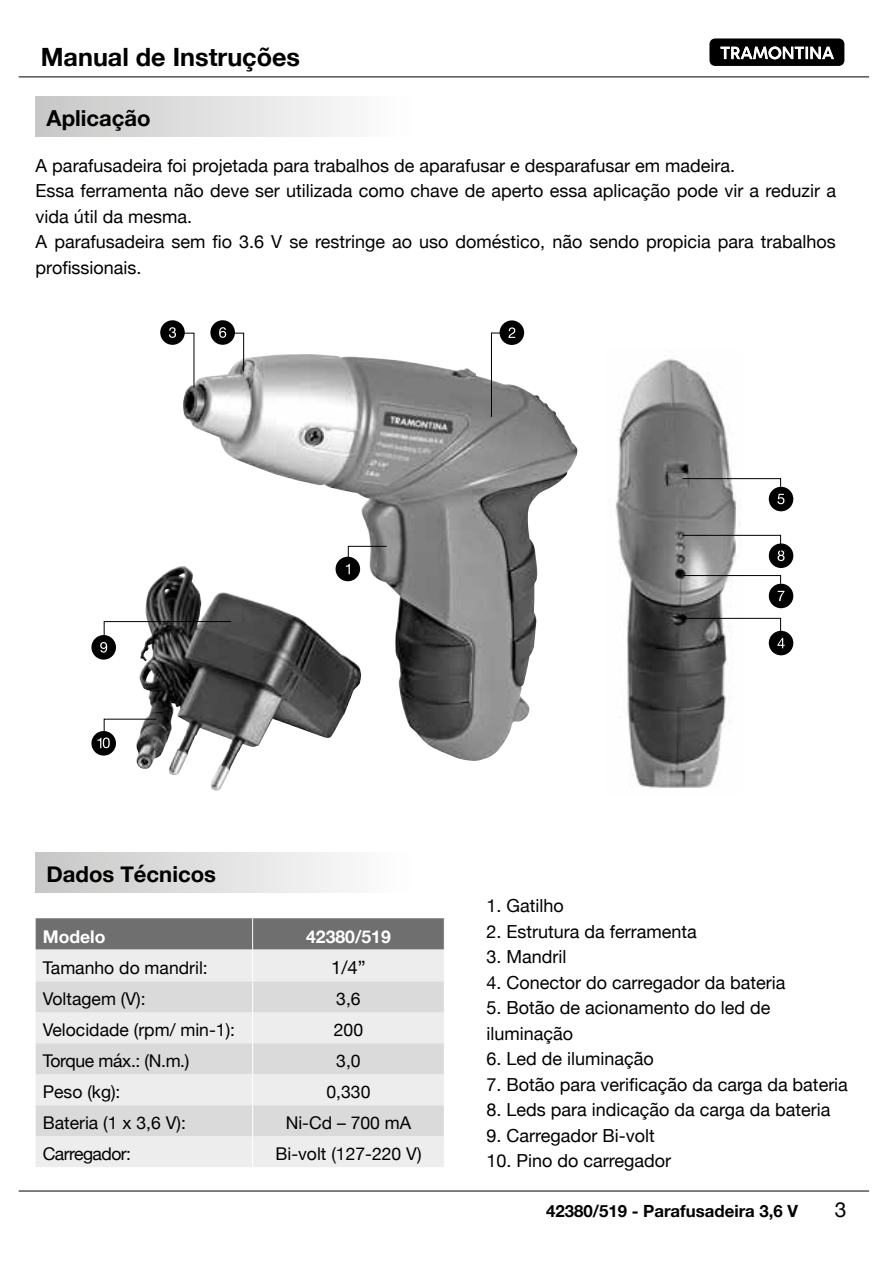
<style>
.page{position:relative;width:893px;height:1263px;background:#fff}
.page>*{position:absolute;margin:0;border:0;box-sizing:border-box;transform-origin:0 0}
.t1{font:700 25.2px "Helvetica Neue";color:#000}
.t2{font:700 21.9px "Helvetica Neue";color:#000}
.t3{font:21px "Helvetica Neue";color:#000}
.t4{font:18.3px "Helvetica Neue";color:#000}
.t5{font:18px/25.5px "Helvetica Neue";color:#000}
.t6{font:17.7px "Helvetica Neue";color:#000}
.t7{font:17.7px "Helvetica Neue";letter-spacing:-.02em;color:#000}
.t8{font:700 17.7px "Helvetica Neue";color:#fff}
.t9{font:17.7px "Helvetica Neue";letter-spacing:-.03em;color:#000}
.t10{font:700 16.8px "Helvetica Neue";color:#000}
</style>
<div class="page">
<img style="left:183px;top:354px;width:394px;height:407px">
<img style="left:609px;top:355px;width:131px;height:433px">
<hr style="left:19px;top:76px;width:850px;height:1px;background:#000">
<hr style="left:19px;top:1190px;width:850px;height:1px;background:#000">
<svg style="left:709px;top:38px;width:135px;height:28px"></svg>
<div style="left:36px;top:96px;width:381px;height:40px;background:linear-gradient(to right,#c7c7c7,#fff)"></div>
<div style="left:36px;top:852px;width:381px;height:40px;background:linear-gradient(to right,#c7c7c7,#fff)"></div>
<div style="left:36px;top:918px;width:408px;height:32px;background:#706f6f"></div>
<div style="left:36px;top:950px;width:408px;height:217px;background:#ededed"></div>
<svg style="left:36px;top:981px;width:408px;height:155px;fill:#dadada"></svg>
<hr style="left:252px;top:950px;width:1px;height:31px;background:#fff">
<hr style="left:252px;top:981px;width:1px;height:31px;background:#fff">
<hr style="left:252px;top:1012px;width:1px;height:31px;background:#fff">
<hr style="left:252px;top:1043px;width:1px;height:31px;background:#fff">
<hr style="left:252px;top:1074px;width:1px;height:31px;background:#fff">
<hr style="left:252px;top:1105px;width:1px;height:31px;background:#fff">
<hr style="left:252px;top:1136px;width:1px;height:31px;background:#fff">
<hr style="left:252px;top:918px;width:1px;height:32px;background:#fff">
<div style="left:336px;top:557px;width:24px;height:24px;background:#000;border-radius:50%"></div>
<div style="left:769px;top:487px;width:24px;height:24px;background:#000;border-radius:50%"></div>
<svg style="left:777px;top:494px;width:7px;height:10px"></svg>
<div style="left:160px;top:320px;width:25px;height:25px;background:#000;border-radius:50%"></div>
<div style="left:769px;top:584px;width:24px;height:24px;background:#000;border-radius:50%"></div>
<svg style="left:778px;top:591px;width:6px;height:10px"></svg>
<div style="left:500px;top:320px;width:24px;height:25px;background:#000;border-radius:50%"></div>
<div style="left:769px;top:631px;width:24px;height:24px;background:#000;border-radius:50%"></div>
<div style="left:769px;top:543px;width:24px;height:25px;background:#000;border-radius:50%"></div>
<div style="left:91px;top:635px;width:25px;height:25px;background:#000;border-radius:50%"></div>
<svg style="left:346px;top:545px;width:42px;height:29px"></svg>
<svg style="left:100px;top:621px;width:132px;height:32px"></svg>
<svg style="left:491px;top:327px;width:24px;height:91px"></svg>
<svg style="left:169px;top:327px;width:26px;height:61px"></svg>
<svg style="left:682px;top:478px;width:99px;height:10px"></svg>
<svg style="left:682px;top:575px;width:99px;height:10px"></svg>
<svg style="left:682px;top:534px;width:102px;height:27px"></svg>
<svg style="left:682px;top:617px;width:103px;height:31px"></svg>
<div style="left:210px;top:320px;width:25px;height:25px;background:#000;border-radius:50%"></div>
<svg style="left:219px;top:327px;width:26px;height:45px"></svg>
<div style="left:91px;top:731px;width:25px;height:24px;background:#000;border-radius:50%"></div>
<svg style="left:97px;top:718px;width:60px;height:30px"></svg>
<h1 class="t1" style="left:41px;top:37px;width:261px">Manual de Instruções</h1>
<p class="t2" style="left:47px;top:101px;width:106px">Aplicação</p>
<p class="t5" style="left:36px;top:154px;width:802px">A parafusadeira foi projetada para trabalhos de aparafusar e desparafusar em madeira.<br>Essa ferramenta não deve ser utilizada como chave de aperto essa aplicação pode vir a reduzir a vida útil da mesma.<br>A parafusadeira sem fio 3.6 V se restringe ao uso doméstico, não sendo propicia para trabalhos profissionais.</p>
<p class="t2" style="left:47px;top:857px;width:171px">Dados Técnicos</p>
<p class="t8" style="left:43px;top:922px;width:64px">Modelo</p>
<p class="t8" style="left:306px;top:922px;width:86px">42380/519</p>
<p class="t6" style="left:43px;top:955px;width:167px">Tamanho do mandril:</p>
<p class="t4" style="left:331px;top:954px;width:36px">1/4”</p>
<p class="t6" style="left:43px;top:986px;width:104px">Voltagem (V):</p>
<p class="t6" style="left:336px;top:986px;width:26px">3,6</p>
<p class="t6" style="left:43px;top:1017px;width:194px">Velocidade (rpm/ min-1):</p>
<p class="t6" style="left:334px;top:1017px;width:31px">200</p>
<p class="t7" style="left:43px;top:1048px;width:148px">Torque máx.: (N.m.)</p>
<p class="t6" style="left:336px;top:1048px;width:26px">3,0</p>
<p class="t6" style="left:43px;top:1079px;width:79px">Peso (kg):</p>
<p class="t6" style="left:326px;top:1079px;width:45px">0,330</p>
<p class="t6" style="left:43px;top:1110px;width:145px">Bateria (1 x 3,6 V):</p>
<p class="t6" style="left:286px;top:1110px;width:127px">Ni-Cd – 700 mA</p>
<p class="t9" style="left:43px;top:1141px;width:90px">Carregador:</p>
<p class="t6" style="left:275px;top:1141px;width:148px">Bi-volt (127-220 V)</p>
<p class="t5" style="left:487px;top:894px;width:79px">1. Gatilho</p>
<p class="t5" style="left:487px;top:919px;width:212px">2. Estrutura da ferramenta</p>
<p class="t5" style="left:487px;top:945px;width:82px">3. Mandril</p>
<p class="t5" style="left:487px;top:970px;width:301px">4. Conector do carregador da bateria</p>
<p class="t5" style="left:487px;top:996px;width:285px">5. Botão de acionamento do led de iluminação</p>
<p class="t5" style="left:487px;top:1047px;width:169px">6. Led de iluminação</p>
<p class="t5" style="left:487px;top:1072px;width:363px">7. Botão para verificação da carga da bateria</p>
<p class="t5" style="left:487px;top:1098px;width:345px">8. Leds para indicação da carga da bateria</p>
<p class="t5" style="left:487px;top:1123px;width:170px">9. Carregador Bi-volt</p>
<p class="t5" style="left:487px;top:1149px;width:186px">10. Pino do carregador</p>
<p class="t10" style="left:546px;top:1198px;width:254px">42380/519 - Parafusadeira 3,6 V</p>
<p class="t3" style="left:835px;top:1195px;width:13px">3</p>
</div>
